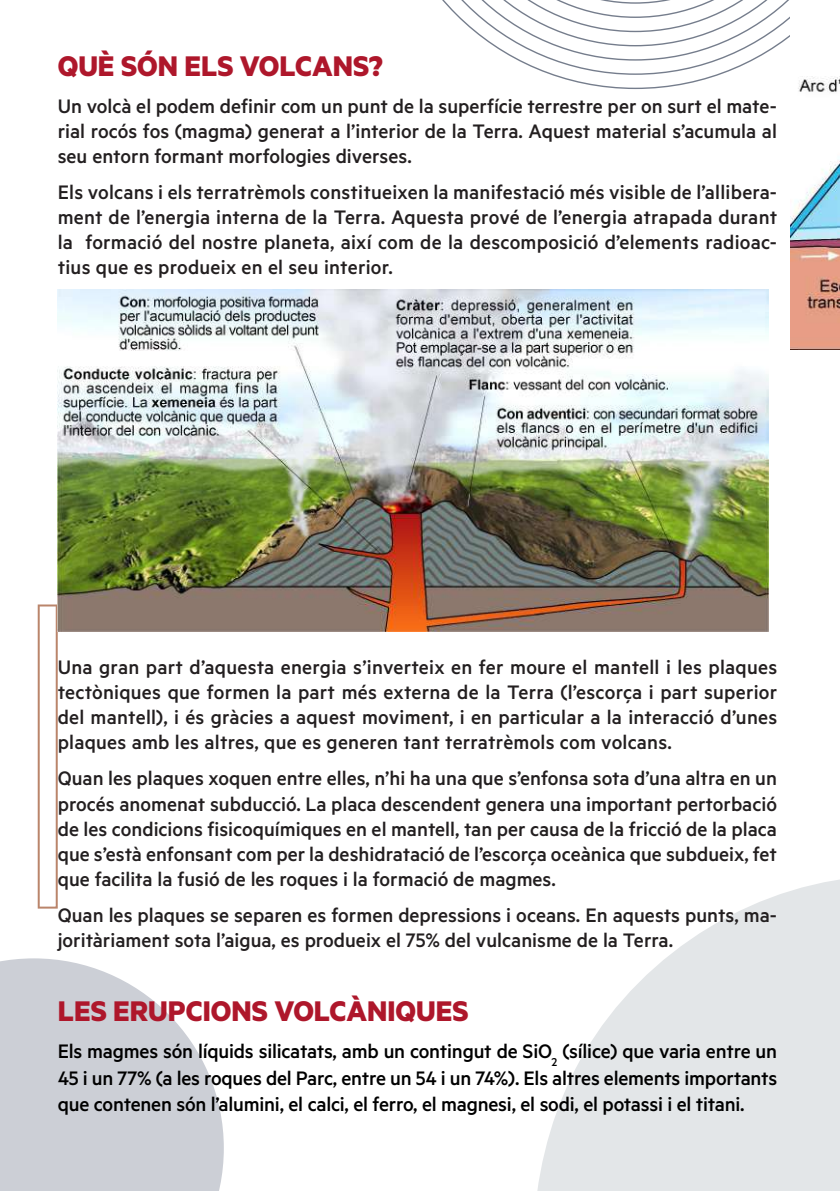
<style>
.page{position:relative;width:840px;height:1191px;background:#fff}
.page>*{position:absolute;margin:0;border:0;box-sizing:border-box;transform-origin:0 0}
.t1{font:700 32px "Metric";color:#ae172b}
.t2{font:500 22px/25px "Metric";color:#231f20;text-align:justify}
.t3{font:500 22px/26.4px "Metric";letter-spacing:-.01em;color:#000;text-align:justify}
</style>
<div class="page">
<svg style="left:537px;top:880px;width:302px;height:311px;fill:#e3e6e8"></svg>
<svg style="left:0;top:958px;width:224px;height:233px;fill:#cccfd6"></svg>
<svg style="left:442px;top:0;width:348px;height:89px"></svg>
<svg style="left:38px;top:604px;width:20px;height:304px"></svg>
<img style="left:790px;top:76px;width:49px;height:273px">
<img style="left:58px;top:290px;width:710px;height:341px">
<h1 class="t1" style="left:58px;top:47px;width:327px">QUÈ SÓN ELS VOLCANS?</h1>
<p class="t2" style="left:58px;top:93px;width:720px">Un volcà el podem definir com un punt de la superfície terrestre per on surt el mate&shy;rial rocós fos (magma) generat a l’interior de la Terra. Aquest material s’acumula al seu entorn formant morfologies diverses.</p>
<p class="t2" style="left:58px;top:179px;width:720px">Els volcans i els terratrèmols constitueixen la manifestació més visible de l’allibera&shy;ment de l’energia interna de la Terra. Aquesta prové de l’energia atrapada durant la formació del nostre planeta, així com de la descomposició d’elements radioac&shy;tius que es produeix en el seu interior.</p>
<p class="t2" style="left:58px;top:654px;width:720px">Una gran part d’aquesta energia s’inverteix en fer moure el mantell i les plaques tectòniques que formen la part més externa de la Terra (l’escorça i part superior del mantell), i és gràcies a aquest moviment, i en particular a la interacció d’unes plaques amb les altres, que es generen tant terratrèmols com volcans.</p>
<p class="t2" style="left:58px;top:765px;width:720px">Quan les plaques xoquen entre elles, n’hi ha una que s’enfonsa sota d’una altra en un procés anomenat subducció. La placa descendent genera una important pertorbació de les condicions fisicoquímiques en el mantell, tan per causa de la fricció de la placa que s’està enfonsant com per la deshidratació de l’escorça oceànica que subdueix, fet que facilita la fusió de les roques i la formació de magmes.</p>
<p class="t2" style="left:58px;top:902px;width:720px">Quan les plaques se separen es formen depressions i oceans. En aquests punts, ma&shy;joritàriament sota l’aigua, es produeix el 75% del vulcanisme de la Terra.</p>
<h1 class="t1" style="left:58px;top:991px;width:412px">LES ERUPCIONS VOLCÀNIQUES</h1>
<p class="t3" style="left:58px;top:1037px;width:720px">Els magmes són líquids silicatats, amb un contingut de SiO<sub>2</sub> (sílice) que varia entre un 45 i un 77% (a les roques del Parc, entre un 54 i un 74%). Els altres elements importants que contenen són l’alumini, el calci, el ferro, el magnesi, el sodi, el potassi i el titani.</p>
</div>
